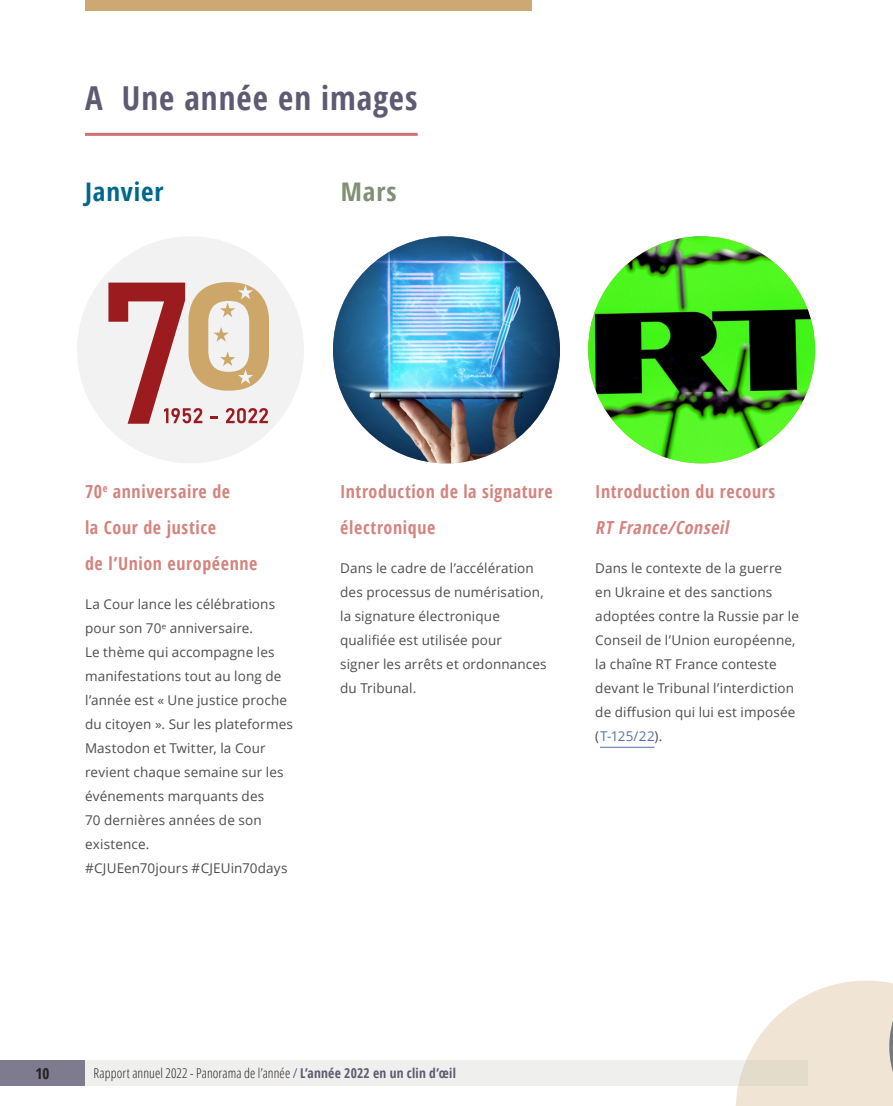
<style>
.page{position:relative;width:893px;height:1106px;background:#fff}
.page>*{position:absolute;margin:0;border:0;box-sizing:border-box;transform-origin:0 0}
.TITLE_LEVEL_1{font:700 33px "Open Sans Condensed";letter-spacing:.03em;color:#5d5a71}
.TITLE_Month{font:700 25.65px "Open Sans Condensed";letter-spacing:.03em;color:#01688d;scale:1.05 1}
.TITLE_Month-2{font:700 25.65px "Open Sans Condensed";color:#809075;scale:1.05 1}
.TITLE_Une_annee_en_i{font:700 18px/36px "Open Sans Condensed";letter-spacing:.035em;color:#d4847f}
.t1{font:700 15px "Open Sans Condensed";color:#231f20}
.TITLE_Une_annee_en_i-2{font:13.5px/24px "Open Sans";letter-spacing:.01em;color:#4b4c4d}
.Text_Une_annee_en_im{font:13.5px/24px "Open Sans";letter-spacing:.01em;color:#4b4c4d}
.t2{font:300 condensed 13.5px "Open Sans";letter-spacing:.01em;color:#231f20}
.s1{font-style:italic}
.s2{color:#5273aa}
.s3{font-family:"Open Sans Condensed";font-weight:700;font-stretch:normal;color:#5d5a71}
</style>
<div class="page">
<div style="left:85px;top:0;width:446px;height:11px;background:#cda873"></div>
<div style="left:77px;top:236px;width:227px;height:227px;background:#f1f2f1;border-radius:50%"></div>
<svg style="left:108px;top:282px;width:161px;height:142px"></svg>
<img style="left:588px;top:236px;width:227px;height:227px;border-radius:113px">
<img style="left:333px;top:236px;width:227px;height:227px;border-radius:113px">
<hr style="left:600px;top:747px;width:55px;height:1px;background:#5273aa">
<hr style="left:85px;top:133px;width:333px;height:3px;background:#ce706e">
<svg style="left:736px;top:980px;width:157px;height:126px"></svg>
<svg style="left:85px;top:1060px;width:723px;height:26px;fill:#eff0ee"></svg>
<div style="left:0;top:1060px;width:85px;height:26px;background:#7d7b8d"></div>
<p class="TITLE_LEVEL_1" style="left:85px;top:75px;width:334px">A Une année en images</p>
<p class="TITLE_Month" style="left:85px;top:174px;width:76px">Janvier</p>
<p class="TITLE_Month-2" style="left:341px;top:174px;width:55px">Mars</p>
<p class="TITLE_Une_annee_en_i" style="left:85px;top:473px;width:174px">70<sup>e</sup> anniversaire de<br>la Cour de justice<br>de l’Union européenne</p>
<p class="Text_Une_annee_en_im" style="left:85px;top:592px;width:209px">La Cour lance les célébrations pour son 70<sup>e</sup> anniversaire.<br>Le thème qui accompagne les manifestations tout au long de l’année est « Une justice proche du citoyen ». Sur les plateformes<br>Mastodon et Twitter, la Cour revient chaque semaine sur les événements marquants des<br>70 dernières années de son existence.<br>#CJUEen70jours #CJEUin70days</p>
<p class="TITLE_Une_annee_en_i" style="left:340px;top:473px;width:214px">Introduction de la signature électronique</p>
<p class="TITLE_Une_annee_en_i-2" style="left:340px;top:556px;width:208px">Dans le cadre de l’accélération des processus de numérisation, la signature électronique qualifiée est utilisée pour<br>signer les arrêts et ordonnances du Tribunal.</p>
<p class="TITLE_Une_annee_en_i" style="left:595px;top:473px;width:181px">Introduction du recours<br><span class="s1">RT France/Conseil</span></p>
<p class="TITLE_Une_annee_en_i-2" style="left:595px;top:556px;width:205px">Dans le contexte de la guerre en Ukraine et des sanctions adoptées contre la Russie par le<br>Conseil de l’Union européenne, la chaîne RT France conteste devant le Tribunal l’interdiction de diffusion qui lui est imposée (<span class="s2">T-125/22</span>).</p>
<p class="t1" style="left:36px;top:1063px;width:15px">10</p>
<p class="t2" style="left:94px;top:1064px;width:364px">Rapport annuel 2022 - Panorama de l’année / <span class="s3">L’année 2022 en un clin d’œil</span></p>
</div>
